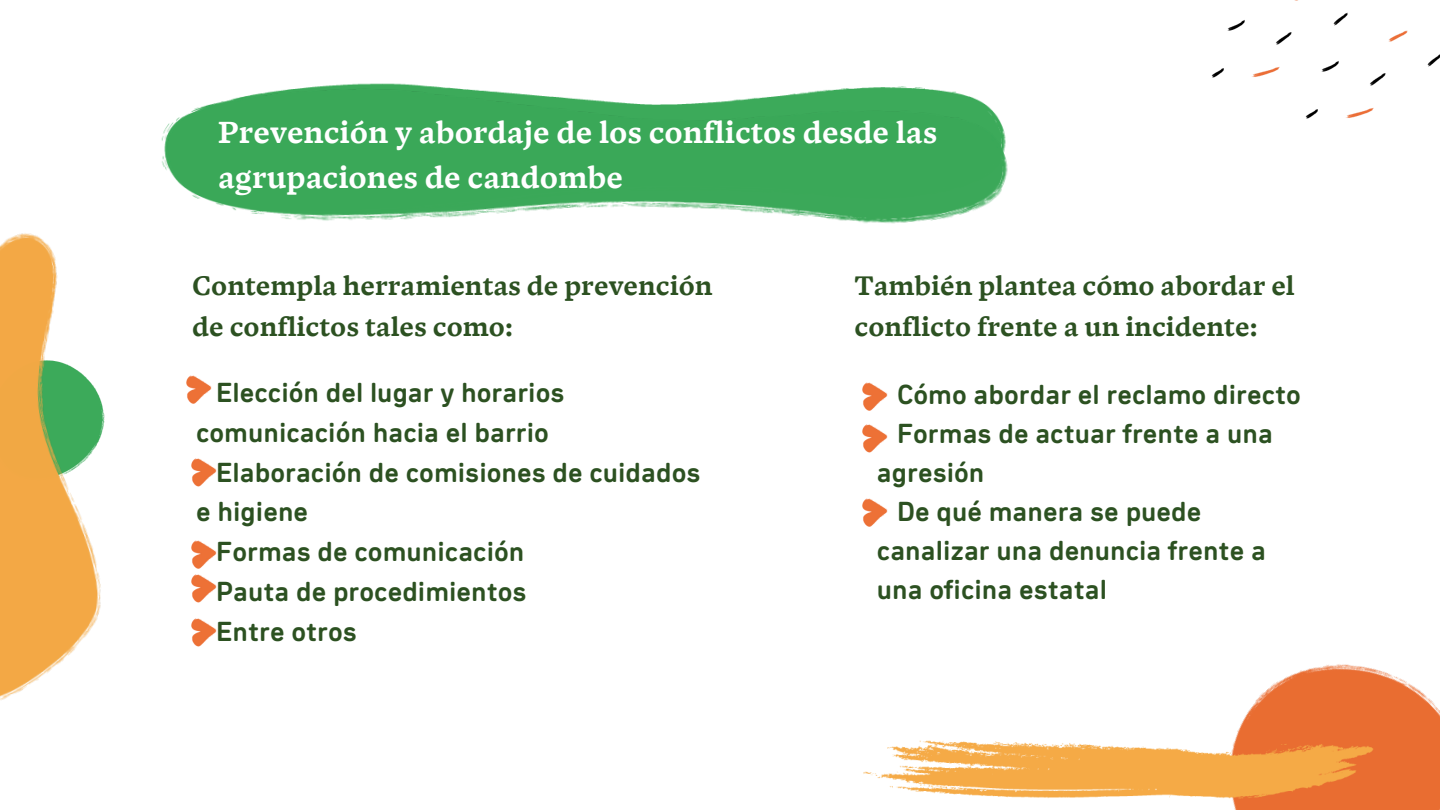
<style>
.page{position:relative;width:1440px;height:810px;background:#fff}
.page>*{position:absolute;margin:0;border:0;box-sizing:border-box;transform-origin:0 0}
.t1{font:700 33px/45.8px "Blanco";color:#fff}
.t2{font:700 29px/40.5px "Blanco";color:#2c5121}
.t3{font:700 28px/39px "Ciudadela Pro";color:#2c5121}
</style>
<div class="page">
<img style="left:161px;top:83px;width:847px;height:141px">
<img style="left:191px;top:458px;width:26px;height:29px">
<img style="left:191px;top:618px;width:26px;height:29px">
<img style="left:191px;top:540px;width:26px;height:63px">
<img style="left:186px;top:375px;width:26px;height:29px">
<img style="left:862px;top:498px;width:26px;height:29px">
<img style="left:862px;top:382px;width:26px;height:29px">
<img style="left:862px;top:424px;width:26px;height:29px">
<img style="left:1250px;top:664px;width:190px;height:146px">
<img style="left:863px;top:709px;width:527px;height:101px">
<img style="left:0;top:233px;width:105px;height:467px">
<img style="left:1211px;top:20px;width:47px;height:58px">
<img style="left:1258px;top:0;width:182px;height:119px">
<p class="t1" style="left:218px;top:107px;width:721px">Prevención y abordaje de los conflictos desde las agrupaciones de candombe</p>
<p class="t2" style="left:192px;top:264px;width:522px">Contempla herramientas de prevención de conflictos tales como:</p>
<p class="t2" style="left:854px;top:264px;width:442px">También plantea cómo abordar el conflicto frente a un incidente:</p>
<p class="t3" style="left:216px;top:376px;width:350px">Elección del lugar y horarios</p>
<h1 class="t3" style="left:196px;top:415px;width:354px">comunicación hacia el barrio</h1>
<p class="t3" style="left:196px;top:455px;width:506px;line-height:39.8px;text-indent:20px">Elaboración de comisiones de cuidados e higiene</p>
<p class="t3" style="left:216px;top:535px;width:310px">Formas de comunicación</p>
<p class="t3" style="left:216px;top:574px;width:312px">Pauta de procedimientos</p>
<p class="t3" style="left:216px;top:614px;width:142px">Entre otros</p>
<p class="t3" style="left:897px;top:377px;width:405px">Cómo abordar el reclamo directo</p>
<p class="t3" style="left:877px;top:416px;width:398px;text-indent:20px">Formas de actuar frente a una agresión</p>
<p class="t3" style="left:877px;top:494px;width:391px;text-indent:20px">De qué manera se puede canalizar una denuncia frente a una oficina estatal</p>
</div>
